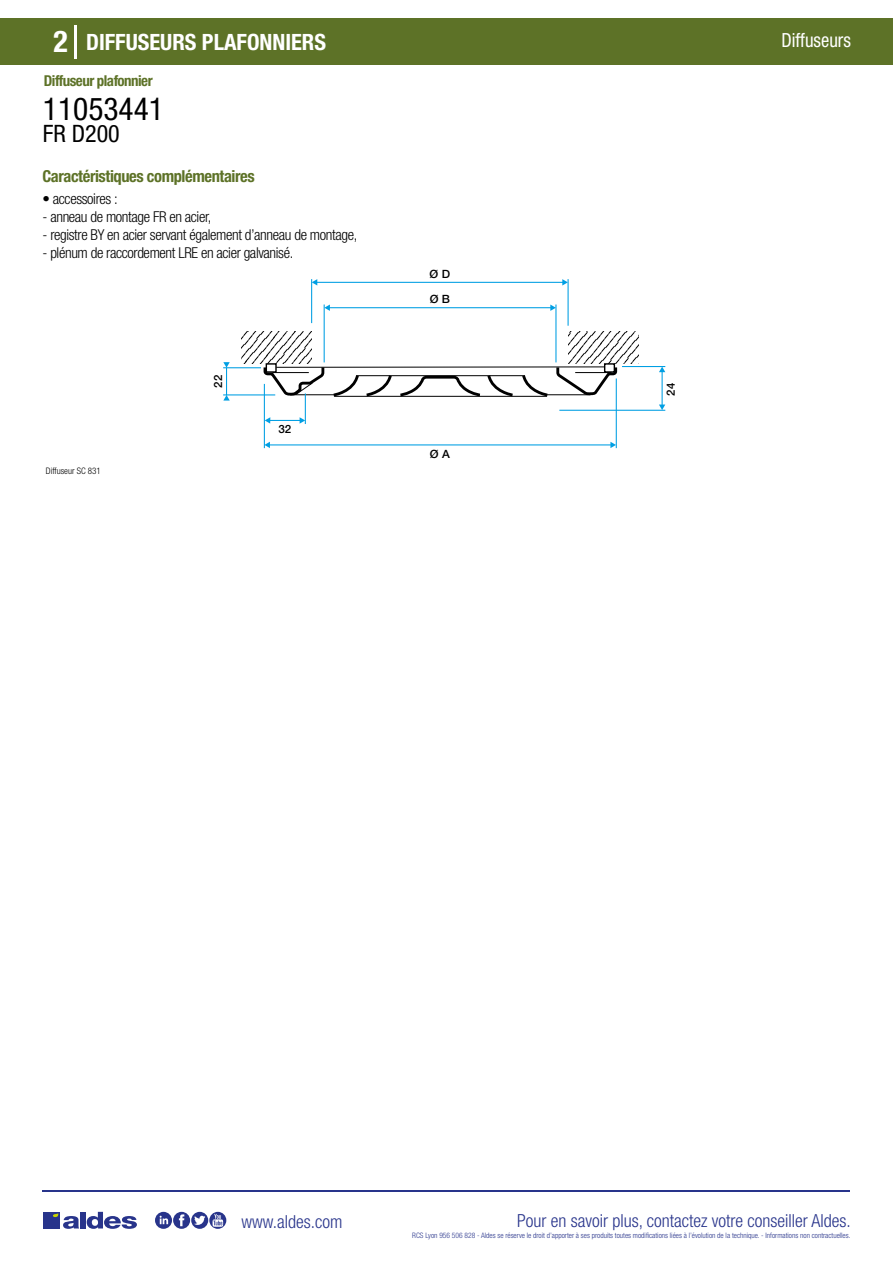
<style>
.page{position:relative;width:893px;height:1263px;background:#fff}
.page>*{position:absolute;margin:0;border:0;box-sizing:border-box;transform-origin:0 0}
.t1{font:condensed 31.5px "Helvetica Neue LT Std";color:#000}
.t2{font:700 condensed 30px "Helvetica Neue LT Std";color:#fff}
.t3{font:condensed 24px "Helvetica Neue LT Std";color:#000}
.t4{font:700 condensed 22.5px "Helvetica Neue LT Std";color:#fff}
.t5{font:condensed 19.5px "Helvetica Neue LT Std";color:#fff;scale:.95 1}
.t6{font:300 condensed 18px "Helvetica Neue";color:#28348b}
.t7{font:700 condensed 16.5px "Helvetica Neue LT Std";letter-spacing:-.025em;color:#5d7227}
.t8{font:300 condensed 15px "Helvetica Neue LT Std";letter-spacing:-.025em;color:#000}
.t9{font:700 condensed 15px "Helvetica Neue LT Std";letter-spacing:-.035em;color:#5d7227}
.t10{font:500 11.4px "Helvetica Neue";color:#000}
.t11{font:300 condensed 9px "Helvetica Neue";color:#000}
.t12{font:300 condensed 7.5px "Helvetica Neue";color:#28348b}
</style>
<div class="page">
<div style="left:0;top:18px;width:893px;height:46px;background:#5d7227"></div>
<hr style="left:74px;top:25px;width:2px;height:33px;background:#fff">
<hr style="left:43px;top:1190px;width:807px;height:1px;background:#28348b">
<svg style="left:155px;top:1212px;width:71px;height:17px"></svg>
<div style="left:43px;top:1212px;width:17px;height:16px;background:#28348b"></div>
<div style="left:80px;top:1212px;width:6px;height:16px;background:#28348b"></div>
<svg style="left:87px;top:1212px;width:50px;height:17px"></svg>
<svg style="left:53px;top:1213px;width:26px;height:16px"></svg>
<svg style="left:266px;top:363px;width:11px;height:2px"></svg>
<svg style="left:604px;top:363px;width:11px;height:2px"></svg>
<svg style="left:241px;top:331px;width:70px;height:32px"></svg>
<svg style="left:569px;top:331px;width:69px;height:32px"></svg>
<svg style="left:262px;top:365px;width:356px;height:33px"></svg>
<svg style="left:223px;top:362px;width:7px;height:39px"></svg>
<hr style="left:622px;top:366px;width:43px;height:1px;background:#009fe3">
<hr style="left:662px;top:369px;width:1px;height:37px;background:#009fe3">
<svg style="left:659px;top:404px;width:6px;height:6px"></svg>
<svg style="left:659px;top:367px;width:6px;height:5px"></svg>
<hr style="left:559px;top:410px;width:106px;height:1px;background:#009fe3">
<hr style="left:223px;top:367px;width:38px;height:1px;background:#009fe3">
<hr style="left:223px;top:394px;width:52px;height:1px;background:#009fe3">
<hr style="left:266px;top:444px;width:345px;height:1px;background:#009fe3">
<svg style="left:610px;top:442px;width:6px;height:6px"></svg>
<svg style="left:265px;top:442px;width:5px;height:6px"></svg>
<hr style="left:616px;top:378px;width:1px;height:70px;background:#009fe3">
<hr style="left:311px;top:279px;width:1px;height:44px;background:#009fe3">
<hr style="left:313px;top:282px;width:250px;height:1px;background:#009fe3">
<svg style="left:562px;top:279px;width:6px;height:7px"></svg>
<svg style="left:312px;top:279px;width:5px;height:6px"></svg>
<hr style="left:568px;top:279px;width:1px;height:47px;background:#009fe3">
<hr style="left:324px;top:304px;width:1px;height:58px;background:#009fe3">
<hr style="left:326px;top:307px;width:225px;height:1px;background:#009fe3">
<svg style="left:550px;top:305px;width:5px;height:6px"></svg>
<svg style="left:324px;top:304px;width:6px;height:7px"></svg>
<hr style="left:555px;top:304px;width:1px;height:58px;background:#009fe3">
<hr style="left:264px;top:384px;width:1px;height:64px;background:#009fe3">
<hr style="left:268px;top:420px;width:35px;height:1px;background:#009fe3">
<svg style="left:300px;top:417px;width:5px;height:7px"></svg>
<svg style="left:265px;top:417px;width:5px;height:7px"></svg>
<hr style="left:305px;top:393px;width:1px;height:31px;background:#009fe3">
<h2 class="t2" style="left:54px;top:24px;width:16px">2</h2>
<h3 class="t4" style="left:86px;top:28px;width:242px">DIFFUSEURS PLAFONNIERS</h3>
<h3 class="t5" style="left:781px;top:29px;width:75px">Diffuseurs</h3>
<h3 class="t9" style="left:44px;top:71px;width:110px">Diffuseur plafonnier</h3>
<h1 class="t1" style="left:43px;top:91px;width:122px">11053441</h1>
<h3 class="t3" style="left:43px;top:120px;width:78px">FR D200</h3>
<h3 class="t7" style="left:43px;top:166px;width:214px">Caractéristiques complémentaires</h3>
<h3 class="t8" style="left:43px;top:190px;width:77px">• accessoires :</h3>
<h3 class="t8" style="left:43px;top:208px;width:170px">- anneau de montage FR en acier,</h3>
<h3 class="t8" style="left:43px;top:226px;width:316px">- registre BY en acier servant également d’anneau de montage,</h3>
<h3 class="t8" style="left:43px;top:244px;width:252px">- plénum de raccordement LRE en acier galvanisé.</h3>
<p class="t11" style="left:46px;top:466px;width:56px">Diffuseur SC 831</p>
<h3 class="t10" style="left:211px;top:388px;width:14px;rotate:-90deg">22</h3>
<h3 class="t10" style="left:278px;top:422px;width:14px">32</h3>
<h3 class="t10" style="left:430px;top:267px;width:22px">Ø D</h3>
<h3 class="t10" style="left:430px;top:292px;width:22px">Ø B</h3>
<h3 class="t10" style="left:430px;top:447px;width:21px">Ø A</h3>
<h3 class="t10" style="left:664px;top:396px;width:14px;rotate:-90deg">24</h3>
<h3 class="t6" style="left:241px;top:1211px;width:102px">www.aldes.com</h3>
<h3 class="t6" style="left:517px;top:1211px;width:335px">Pour en savoir plus, contactez votre conseiller Aldes.</h3>
<p class="t12" style="left:412px;top:1230px;width:440px">RCS Lyon 956 506 828 - Aldes se réserve le droit d’apporter à ses produits toutes modifications liées à l’évolution de la technique. - Informations non contractuelles.</p>
</div>
